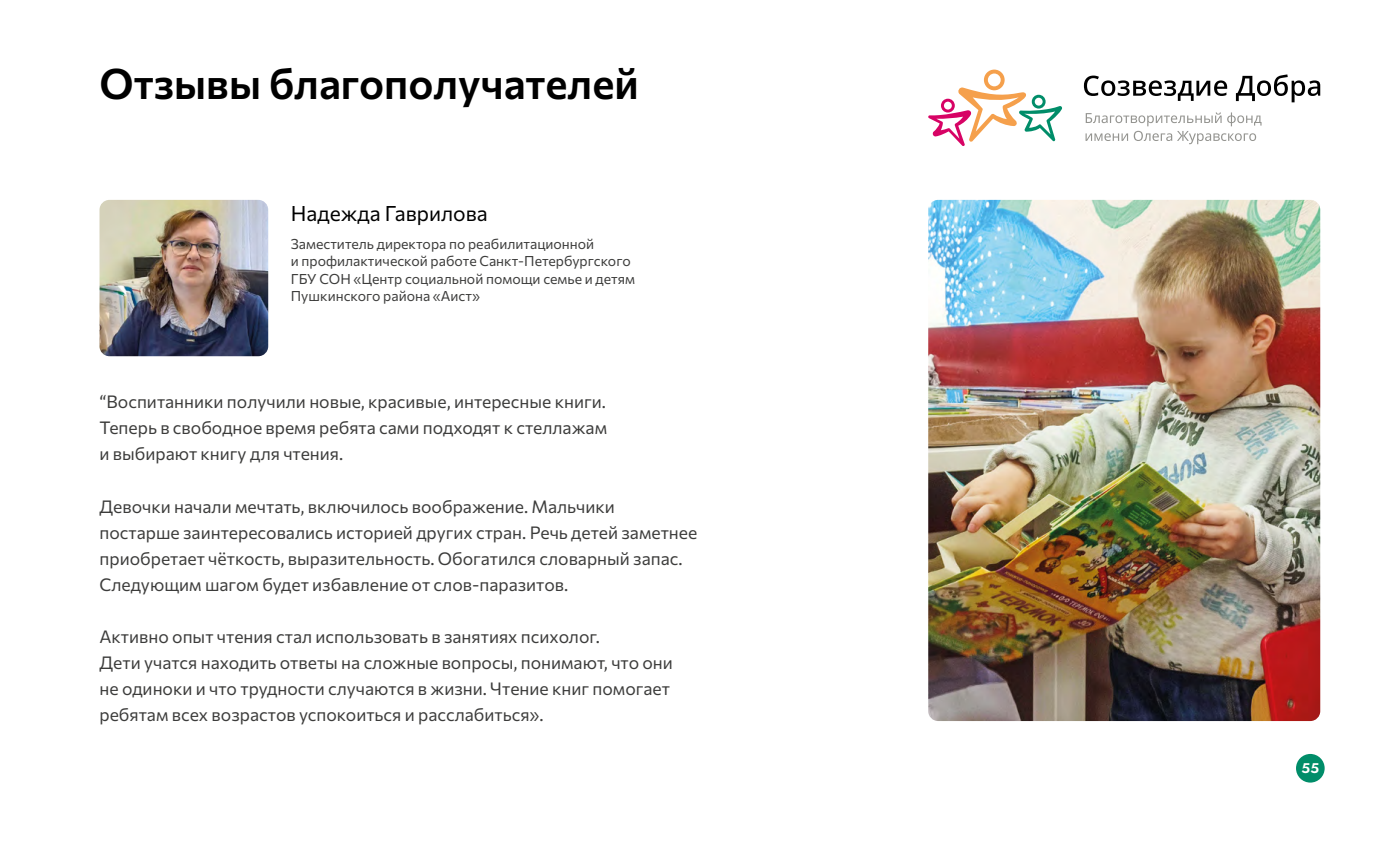
<style>
.page{position:relative;width:1390px;height:844px;background:#fff}
.page>*{position:absolute;margin:0;border:0;box-sizing:border-box;transform-origin:0 0}
.t1{font:600 42px "Commissioner";color:#000}
.t2{font:21px "Commissioner";color:#000}
.t3{font:17.5px/26.1px "Commissioner";color:#3c3c3b}
.t4{font:14px/17.5px "Commissioner";color:#3c3c3b}
.t5{font:600 14px "Jost";color:#fff}
</style>
<div class="page">
<svg style="left:928px;top:70px;width:134px;height:76px"></svg>
<svg style="left:1084px;top:74px;width:236px;height:28px"></svg>
<svg style="left:1085px;top:112px;width:176px;height:32px"></svg>
<div style="left:1296px;top:754px;width:28px;height:28px;background:#008d69;border-radius:50%"></div>
<img style="left:99px;top:200px;width:169px;height:156px">
<img style="left:928px;top:200px;width:392px;height:521px">
<h1 class="t1" style="left:99px;top:49px;width:541px">Отзывы благополучателей</h1>
<p class="t2" style="left:291px;top:197px;width:198px">Надежда Гаврилова</p>
<p class="t4" style="left:291px;top:234px;width:346px">Заместитель директора по реабилитационной<br>и профилактической работе Санкт-Петербургского ГБУ СОН «Центр социальной помощи семье и детям Пушкинского района «Аист»</p>
<p class="t3" style="left:99px;top:387px;width:509px;text-align:justify">“Воспитанники получили новые, красивые, интересные книги.<br>Теперь в свободное время ребята сами подходят к стеллажам и выбирают книгу для чтения.</p>
<p class="t3" style="left:99px;top:492px;width:599px">Девочки начали мечтать, включилось воображение. Мальчики постарше заинтересовались историей других стран. Речь детей заметнее приобретает чёткость, выразительность. Обогатился словарный запас.<br>Следующим шагом будет избавление от слов-паразитов.</p>
<p class="t3" style="left:99px;top:622px;width:575px">Активно опыт чтения стал использовать в занятиях психолог.<br>Дети учатся находить ответы на сложные вопросы, понимают, что они не одиноки и что трудности случаются в жизни. Чтение книг помогает ребятам всех возрастов успокоиться и расслабиться».</p>
<p class="t5" style="left:1301px;top:758px;width:19px">55</p>
</div>
